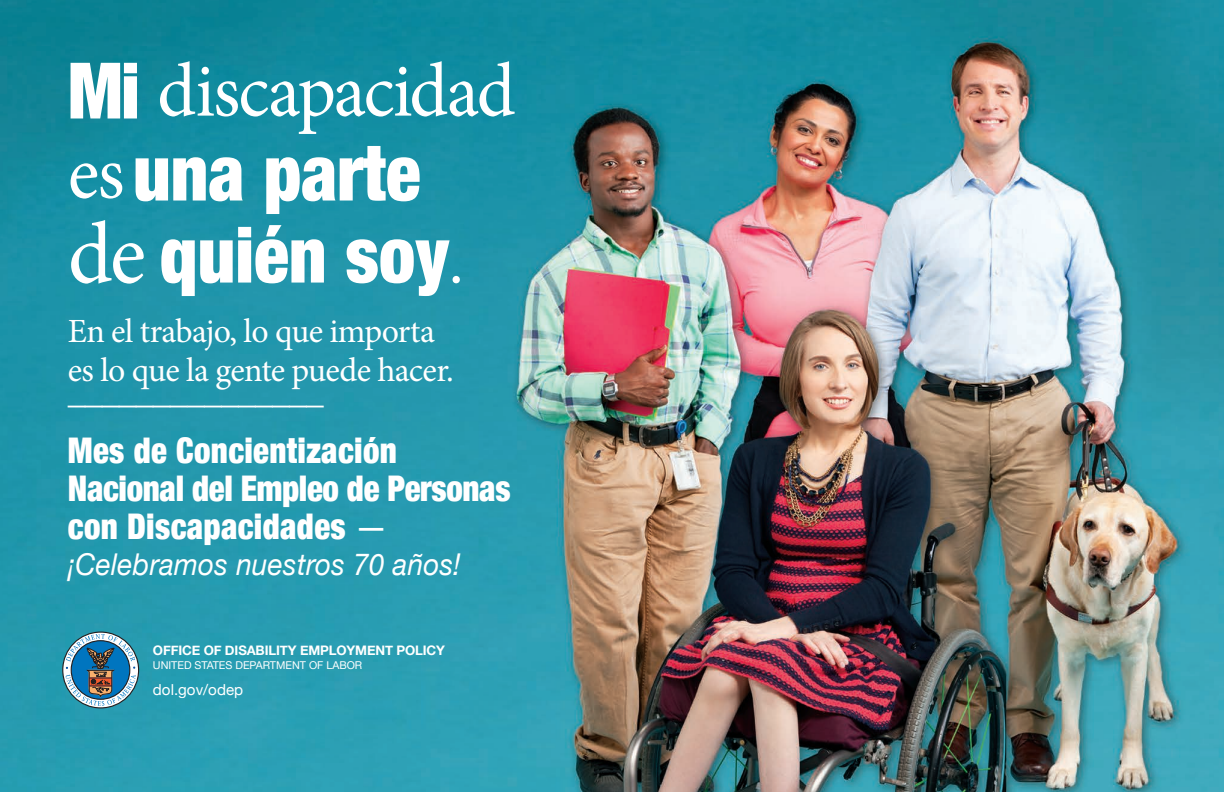
<style>
.page{position:relative;width:1224px;height:792px;background:#fff}
.page>*{position:absolute;margin:0;border:0;box-sizing:border-box;transform-origin:0 0}
.t1{font:900 condensed 78px/82px "Helvetica Neue";color:#fff;scale:.93 1}
.t2{font:76.5px "Minion Pro";letter-spacing:-.025em;color:#fff;scale:.96 1}
.t3{font:35.5px "Minion Pro";color:#fff}
.t4{font:900 condensed 35.4px/38px "Helvetica Neue";letter-spacing:.01em;color:#fff;scale:.93 1}
.t5{font:33.9px/38.9px "Minion Pro";letter-spacing:-.02em;color:#fff}
.t6{font:italic 30.1px "Helvetica Neue";letter-spacing:.01em;color:#fff;scale:.93 1}
.t7{font:15.2px "Helvetica Neue";color:#fff}
.t8{font:700 13.2px "Helvetica Neue";letter-spacing:-.01em;color:#fff}
.t9{font:10.8px "Helvetica Neue";color:#fff}
.s1{font-family:"Helvetica Neue";font-weight:900;font-stretch:condensed;font-size:78px}
.s2{font-family:"Minion Pro";font-weight:400;font-stretch:normal;font-size:76.5px}
.s3{font-family:"Minion Pro";font-weight:400;font-stretch:normal;font-size:87.9px}
.s4{font-family:"Minion Pro";font-weight:400;font-stretch:normal;font-size:64.6px}
.s5{font-weight:400;font-stretch:normal}
</style>
<div class="page">
<img style="left:0;top:0;width:1224px;height:792px">
<div style="left:62px;top:632px;width:77px;height:76px;border:1px solid #231f20;border-radius:50%"></div>
<svg style="left:66px;top:634px;width:70px;height:72px"></svg>
<h1 class="t2" style="left:68px;top:40px;width:468px"><span class="s1">Mi</span> discapacidad</h1>
<h1 class="t1" style="left:68px;top:127px;width:427px"><span class="s2">es</span>una parte <span class="s3">de</span> quién soy<span class="s4">.</span></h1>
<p class="t5" style="left:68px;top:312px;width:388px">En el trabajo, lo que importa es lo que la gente puede hacer.</p>
<p class="t3" style="left:68px;top:368px;width:258px">_______________</p>
<p class="t4" style="left:68px;top:430px;width:478px">Mes de Concientización<br>Nacional del Empleo de Personas con Discapacidades <span class="s5">—</span></p>
<p class="t6" style="left:68px;top:543px;width:424px">¡Celebramos nuestros 70 años!</p>
<p class="t8" style="left:153px;top:640px;width:294px">OFFICE OF DISABILITY EMPLOYMENT POLICY</p>
<p class="t9" style="left:153px;top:657px;width:211px">UNITED STATES DEPARTMENT OF LABOR</p>
<p class="t7" style="left:153px;top:679px;width:92px">dol.gov/odep</p>
</div>
